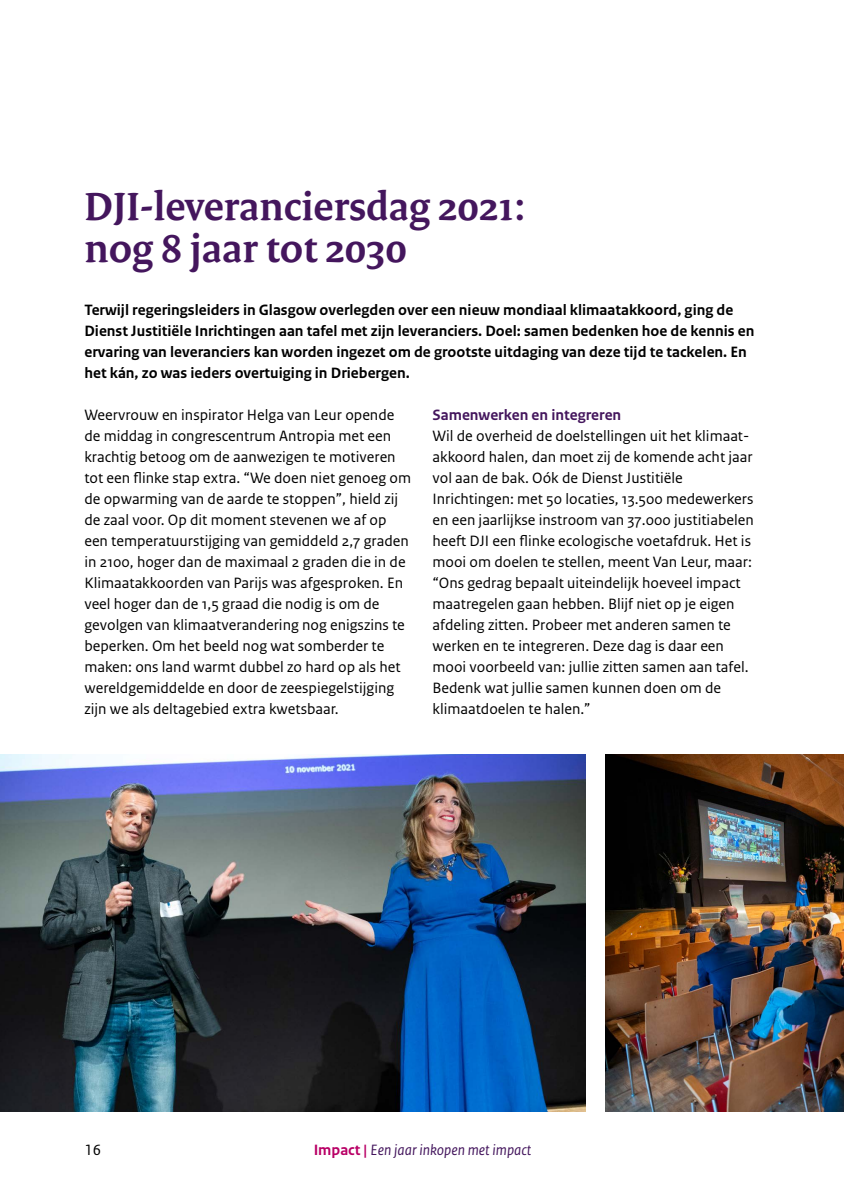
<style>
.page{position:relative;width:844px;height:1191px;background:#fff}
.page>*{position:absolute;margin:0;border:0;box-sizing:border-box;transform-origin:0 0}
.H2_03_RO_Kop{font:700 42px/42px "Rijksoverheid Serif";color:#44165d}
.P_10_RO_Broodtekst_S{font:15.75px/21px "Rijksoverheid Sans Text";color:#000}
.P_10_RO_Broodtekst_S-2{font:700 15.75px/21px "Rijksoverheid Sans Text";color:#000}
.t1{font:italic 15.75px "Rijksoverheid Sans Text";color:#44165d}
.Tussenkopje{font:700 15.75px "Rijksoverheid Sans Text";color:#44165d}
.s1{font-weight:700;font-style:normal;color:#b90066}
</style>
<div class="page">
<img style="left:605px;top:754px;width:238px;height:357px">
<img style="left:0;top:754px;width:585px;height:357px">
<h2 class="H2_03_RO_Kop" style="left:84px;top:185px;width:442px">DJI-leveranciersdag 2021: nog 8 jaar tot 2030</h2>
<p class="P_10_RO_Broodtekst_S-2" style="left:84px;top:299px;width:671px">Terwijl regeringsleiders in Glasgow overlegden over een nieuw mondiaal klimaatakkoord, ging de Dienst Justitiële Inrichtingen aan tafel met zijn leveranciers. Doel: samen bedenken hoe de kennis en ervaring van leveranciers kan worden ingezet om de grootste uitdaging van deze tijd te tackelen. En het kán, zo was ieders overtuiging in Driebergen.</p>
<p class="P_10_RO_Broodtekst_S" style="left:84px;top:404px;width:328px">Weervrouw en inspirator Helga van Leur opende de middag in congrescentrum Antropia met een krachtig betoog om de aanwezigen te motiveren tot een flinke stap extra. “We doen niet genoeg om de opwarming van de aarde te stoppen”, hield zij de zaal voor. Op dit moment stevenen we af op een temperatuurstijging van gemiddeld 2,7 graden in 2100, hoger dan de maximaal 2 graden die in de Klimaatakkoorden van Parijs was afgesproken. En veel hoger dan de 1,5 graad die nodig is om de gevolgen van klimaatverandering nog enigszins te beperken. Om het beeld nog wat somberder te maken: ons land warmt dubbel zo hard op als het wereldgemiddelde en door de zeespiegelstijging zijn we als deltagebied extra kwetsbaar.</p>
<p class="Tussenkopje" style="left:432px;top:405px;width:190px">Samenwerken en integreren</p>
<p class="P_10_RO_Broodtekst_S" style="left:432px;top:425px;width:323px">Wil de overheid de doelstellingen uit het klimaat&shy;akkoord halen, dan moet zij de komende acht jaar vol aan de bak. Oók de Dienst Justitiële Inrichtingen: met 50 locaties, 13.500 medewerkers en een jaarlijkse instroom van 37.000 justitiabelen heeft DJI een flinke ecologische voetafdruk. Het is mooi om doelen te stellen, meent Van Leur, maar: “Ons gedrag bepaalt uiteindelijk hoeveel impact maatregelen gaan hebben. Blijf niet op je eigen afdeling zitten. Probeer met anderen samen te werken en te integreren. Deze dag is daar een mooi voorbeeld van: jullie zitten samen aan tafel.<br>Bedenk wat jullie samen kunnen doen om de klimaatdoelen te halen.”</p>
<p class="P_10_RO_Broodtekst_S" style="left:84px;top:1139px;width:18px">16</p>
<p class="t1" style="left:313px;top:1141px;width:219px"><span class="s1">Impact |</span> Een jaar inkopen met impact</p>
</div>
